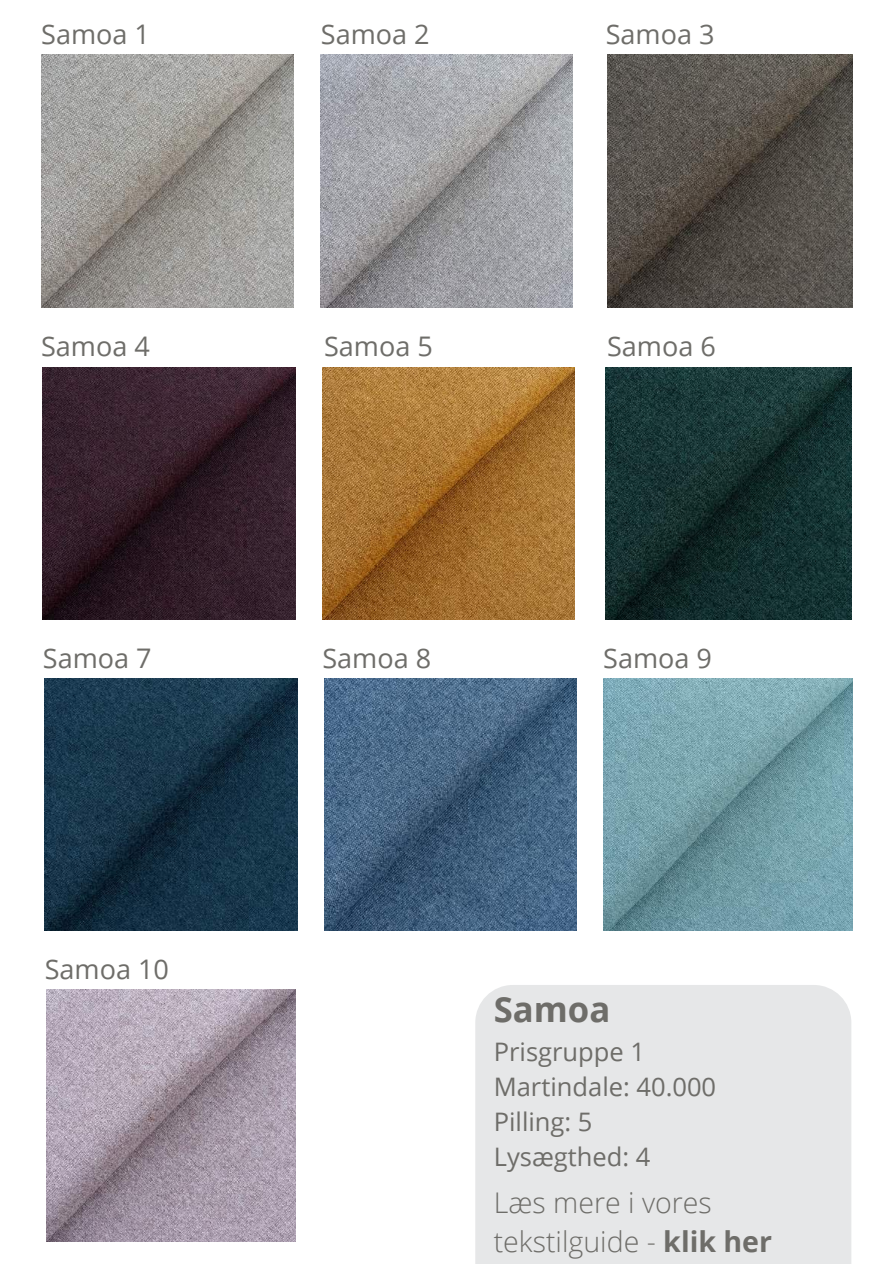
<style>
.page{position:relative;width:894px;height:1264px;background:#fff}
.page>*{position:absolute;margin:0;border:0;box-sizing:border-box;transform-origin:0 0}
.t1{font:700 34.65px "Open Sans";color:#6e6d69}
.t2{font:300 28.5px/39.3px "Open Sans";color:#6e6d69}
.t3{font:27px "Open Sans";color:#6e6d69}
.t4{font:25.5px/34.8px "Open Sans";color:#6e6d69}
.s1{font-weight:700}
</style>
<div class="page">
<img style="left:321px;top:55px;width:252px;height:252px">
<img style="left:41px;top:55px;width:252px;height:252px">
<img style="left:607px;top:55px;width:245px;height:252px">
<img style="left:45px;top:678px;width:252px;height:252px">
<img style="left:324px;top:678px;width:252px;height:252px">
<img style="left:603px;top:678px;width:248px;height:252px">
<img style="left:43px;top:367px;width:252px;height:252px">
<img style="left:322px;top:367px;width:252px;height:252px">
<img style="left:605px;top:367px;width:245px;height:252px">
<img style="left:46px;top:989px;width:249px;height:252px">
<div style="left:475px;top:985px;width:376px;height:278px;background:#e6e7e8"></div>
<p class="t3" style="left:41px;top:15px;width:110px">Samoa 1</p>
<p class="t3" style="left:321px;top:15px;width:110px">Samoa 2</p>
<p class="t3" style="left:605px;top:15px;width:110px">Samoa 3</p>
<p class="t3" style="left:41px;top:327px;width:110px">Samoa 4</p>
<p class="t3" style="left:324px;top:327px;width:110px">Samoa 5</p>
<p class="t3" style="left:607px;top:327px;width:110px">Samoa 6</p>
<p class="t3" style="left:43px;top:639px;width:110px">Samoa 7</p>
<p class="t3" style="left:322px;top:639px;width:110px">Samoa 8</p>
<p class="t3" style="left:603px;top:639px;width:110px">Samoa 9</p>
<p class="t3" style="left:45px;top:949px;width:126px">Samoa 10</p>
<p class="t1" style="left:493px;top:984px;width:118px">Samoa</p>
<p class="t4" style="left:493px;top:1033px;width:224px">Prisgruppe 1<br>Martindale: 40.000<br>Pilling: 5<br>Lysægthed: 4</p>
<p class="t2" style="left:493px;top:1181px;width:280px">Læs mere i vores tekstilguide - <span class="s1">klik her</span></p>
</div>
